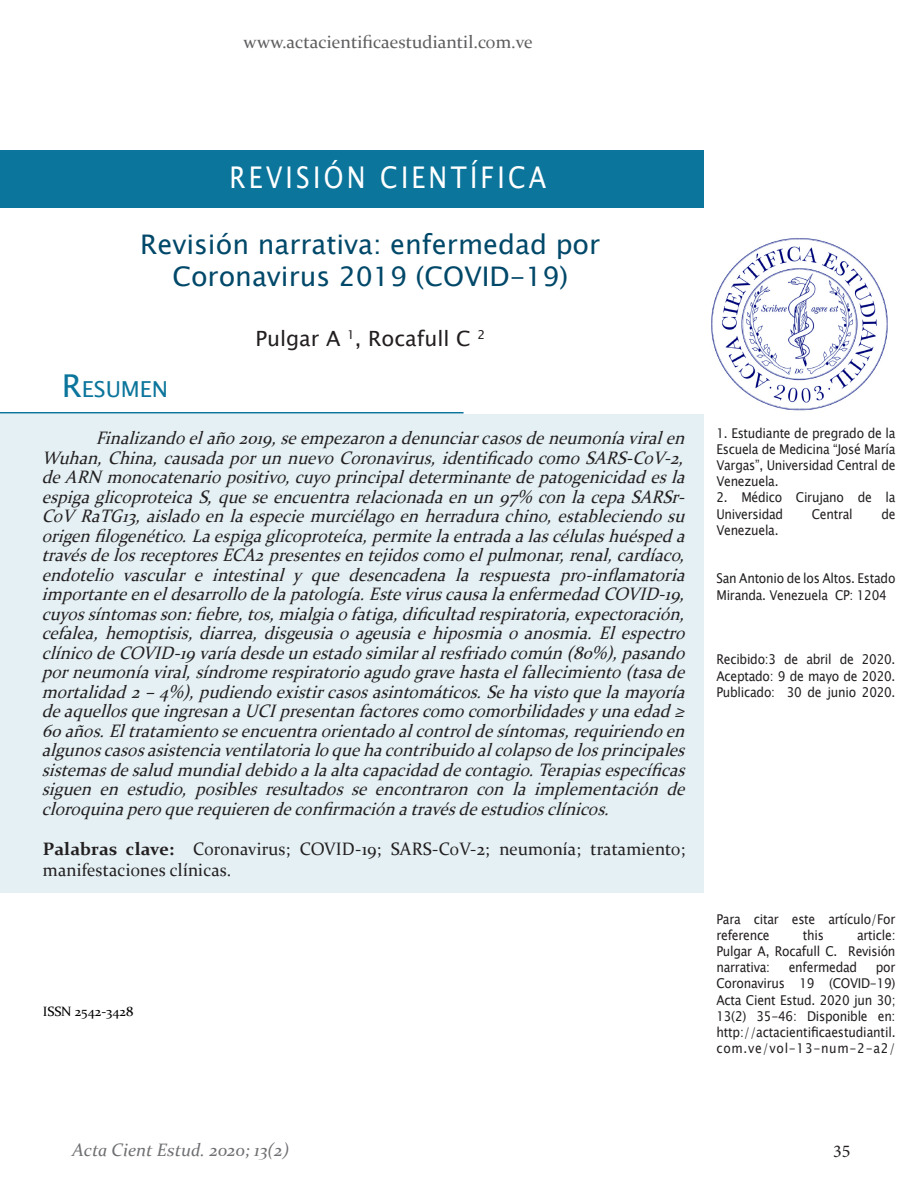
<style>
.page{position:relative;width:918px;height:1188px;background:#fff}
.page>*{position:absolute;margin:0;border:0;box-sizing:border-box;transform-origin:0 0}
.t1{font:30px "Lucida Sans Unicode";letter-spacing:.13em;color:#fff;scale:.85 1}
.t2{font:27px/32.4px "Lucida Sans Unicode";color:#004869;text-align:center}
.t3{font:22.05px "Lucida Sans Unicode";color:#0b759b}
.t4{font:21px "Lucida Sans Unicode";color:#231f20}
.t5{font:italic 18px/19.5px "Constantia";letter-spacing:.01em;color:#231f20;text-align:justify;scale:.95 1}
.t6{font:18px/21px "Constantia";letter-spacing:.01em;color:#231f20;scale:.96 1}
.t7{font:18px "Constantia";color:#5f5f62}
.t8{font:italic 18px "Constantia";color:#6f7073}
.t9{font:18px "Minion Pro";color:#231f20}
.t10{font:13.5px/16.2px "Lucida Sans Unicode";letter-spacing:-.02em;color:#231f20;scale:.9 1}
.t11{font:13.5px "Constantia";color:#000}
.s1{font-size:31.5px}
.s2{font-weight:700}
</style>
<div class="page">
<div style="left:0;top:414px;width:703px;height:479px;background:#e4f0f4"></div>
<div style="left:0;top:150px;width:704px;height:58px;background:#0b759b"></div>
<hr style="left:0;top:412px;width:464px;height:1px;background:#0b759b">
<img style="left:711px;top:238px;width:176px;height:173px">
<p class="t7" style="left:244px;top:29px;width:291px">www.actacientificaestudiantil.com.ve</p>
<p class="t1" style="left:229px;top:154px;width:375px">REVISIÓN CIENTÍFICA</p>
<p class="t2" style="left:140px;top:228px;width:461px">Revisión narrativa: enfermedad por<br>Coronavirus 2019 (COVID-19)</p>
<p class="t3" style="left:62px;top:372px;width:108px"><span class="s1">R</span>ESUMEN</p>
<p class="t4" style="left:255px;top:322px;width:231px">Pulgar A <sup>1</sup>, Rocafull C <sup>2</sup></p>
<p class="t5" style="left:42px;top:427px;width:684px;text-indent:54px">Finalizandoelaño2019,seempezaronadenunciarcasosdeneumoníaviralen Wuhan, China, causada por un nuevo Coronavirus,identificado como SARS-CoV-2, deARN monocatenariopositivo,cuyoprincipaldeterminantedepatogenicidadesla espigaglicoproteicaS,queseencuentrarelacionadaenun97% conlacepaSARSr-CoVRaTG13,aisladoenlaespeciemurciélagoenherradurachino,estableciendosu origenfilogenético.Laespigaglicoproteíca,permitelaentradaalascélulashuéspeda travésdelosreceptoresECA2presentesentejidoscomoelpulmonar,renal,cardíaco, endotelio vascular e intestinal y que desencadena la respuesta pro-inflamatoria importanteeneldesarrollodelapatología.EsteviruscausalaenfermedadCOVID-19, cuyossíntomasson:fiebre,tos,mialgiaofatiga,dificultadrespiratoria,expectoración, cefalea, hemoptisis,diarrea,disgeusiaoageusiaehiposmiaoanosmia. Elespectro clínicodeCOVID-19varíadesdeunestadosimilaralresfriadocomún(80%),pasando porneumoníaviral,síndromerespiratorioagudogravehastaelfallecimiento(tasade mortalidad2–4%),pudiendoexistircasosasintomáticos.Sehavistoquelamayoría deaquellosqueingresanaUCIpresentanfactorescomocomorbilidadesy unaedad≥ 60años.Eltratamientoseencuentraorientadoalcontroldesíntomas,requiriendoen algunoscasosasistenciaventilatorialoquehacontribuidoalcolapsodelosprincipales sistemasdesaludmundialdebidoalaaltacapacidaddecontagio.Terapiasespecíficas siguen en estudio, posibles resultados se encontraron con la implementación de cloroquinaperoquerequierendeconfirmaciónatravésdeestudiosclínicos.</p>
<p class="t6" style="left:43px;top:838px;width:671px"><span class="s2">Palabras clave:</span> Coronavirus; COVID-19; SARS-CoV-2; neumonía; tratamiento; manifestaciones clínicas.</p>
<p class="t11" style="left:43px;top:1002px;width:92px">ISSN 2542-3428</p>
<p class="t10" style="left:716px;top:425px;width:200px;text-align:justify">1. Estudiante de pregrado de la Escuela de Medicina “José María Vargas”, Universidad Central de Venezuela.</p>
<p class="t10" style="left:716px;top:490px;width:200px">2. Médico Cirujano de la<br>Universidad</p>
<p class="t10" style="left:812px;top:506px;width:47px">Central</p>
<p class="t10" style="left:881px;top:506px;width:17px">de</p>
<p class="t10" style="left:716px;top:522px;width:71px">Venezuela.</p>
<p class="t10" style="left:716px;top:571px;width:200px">San Antonio de los Altos. Estado<br>Miranda. Venezuela CP: 1204</p>
<p class="t10" style="left:716px;top:652px;width:200px">Recibido:3 de abril de 2020.<br>Aceptado: 9 de mayo de 2020.</p>
<p class="t10" style="left:716px;top:684px;width:200px">Publicado: 30 de junio 2020.</p>
<p class="t10" style="left:716px;top:911px;width:200px">Para citar este artículo/For</p>
<p class="t10" style="left:716px;top:927px;width:61px">reference</p>
<p class="t10" style="left:803px;top:927px;width:25px">this</p>
<p class="t10" style="left:857px;top:927px;width:44px">article:</p>
<p class="t10" style="left:716px;top:943px;width:200px">Pulgar A, Rocafull C. Revisión narrativa:</p>
<p class="t10" style="left:789px;top:959px;width:78px">enfermedad</p>
<p class="t10" style="left:716px;top:959px;width:201px;text-align:justify;text-indent:159px">por Coronavirus 19 (COVID-19)<br>Acta Cient Estud. 2020 jun 30; 13(2) 35-46: Disponible en: http://actacientificaestudiantil. com.ve/vol-13-num-2-a2/</p>
<p class="t8" style="left:72px;top:1138px;width:219px">Acta Cient Estud. 2020; 13(2)</p>
<p class="t9" style="left:833px;top:1139px;width:19px">35</p>
</div>
